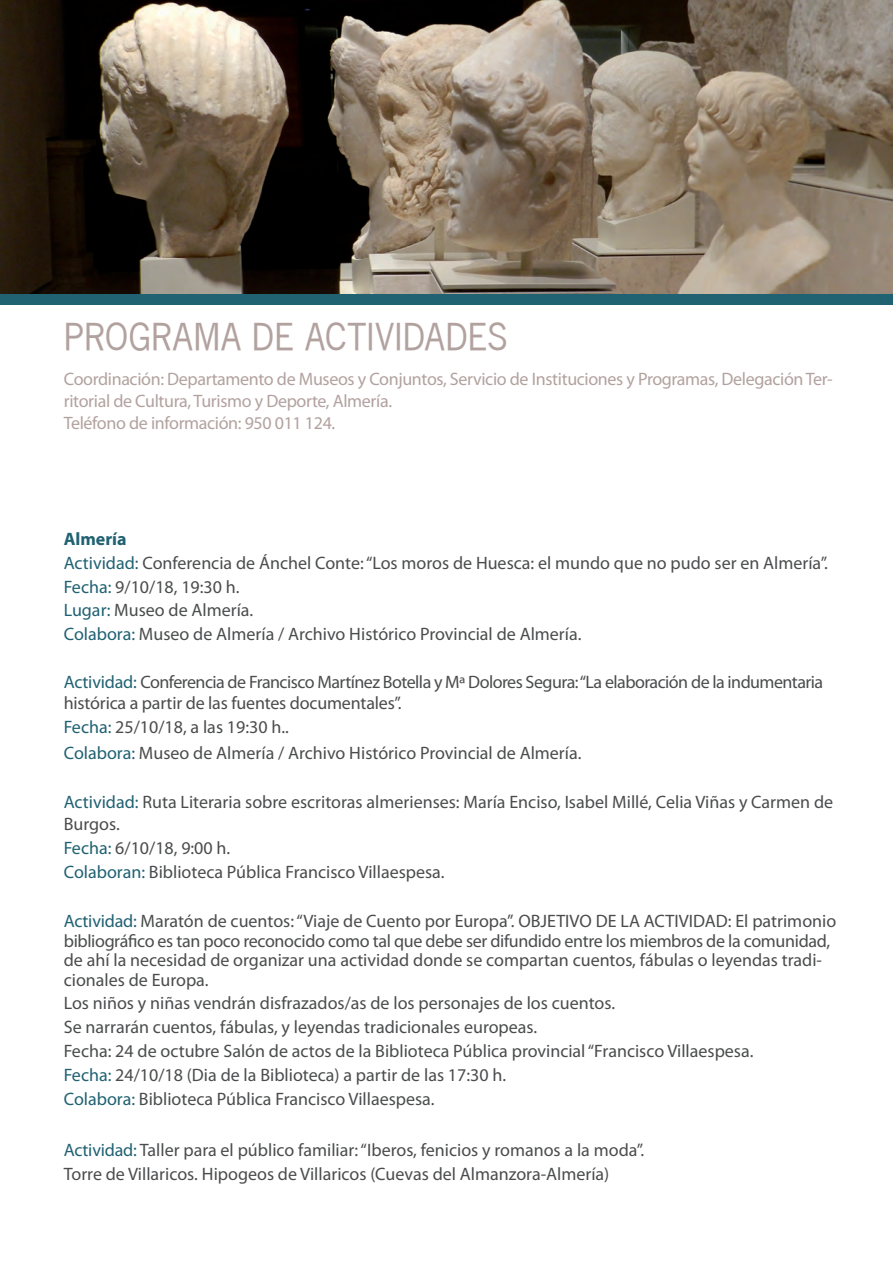
<style>
.page{position:relative;width:893px;height:1263px;background:#fff}
.page>*{position:absolute;margin:0;border:0;box-sizing:border-box;transform-origin:0 0}
.t1{font:36px "News Got DCD";color:#b2a29f}
.t2{font:18px/23.7px "Myriad Pro";color:#4b4c4d}
.t3{font:18px/21.6px "Myriad Pro";letter-spacing:-.02em;color:#b2a29f}
.t4{font:18px/21.6px "Myriad Pro";letter-spacing:-.03em;color:#4b4c4d}
.s1{font-weight:700;color:#206172}
.s2{color:#206172}
</style>
<div class="page">
<div style="left:0;top:293px;width:893px;height:12px;background:#206172"></div>
<img style="left:0;top:0;width:893px;height:293px">
<h1 class="t1" style="left:64px;top:314px;width:446px">PROGRAMA DE ACTIVIDADES</h1>
<p class="t3" style="left:64px;top:368px;width:770px">Coordinación: Departamento de Museos y Conjuntos, Servicio de Instituciones y Programas, Delegación Ter&shy;ritorial de Cultura, Turismo y Deporte, Almería.<br>Teléfono de información: 950 011 124.</p>
<p class="t2" style="left:64px;top:527px;width:766px"><span class="s1">Almería<br></span><span class="s2">Actividad:</span> Conferencia de Ánchel Conte: “Los moros de Huesca: el mundo que no pudo ser en Almería”.<br><span class="s2">Fecha:</span> 9/10/18, 19:30 h.<br><span class="s2">Lugar:</span> Museo de Almería.<br><span class="s2">Colabora:</span> Museo de Almería / Archivo Histórico Provincial de Almería.</p>
<p class="t4" style="left:64px;top:670px;width:761px"><span class="s2">Actividad:</span> Conferencia de Francisco Martínez Botella y Mª Dolores Segura: “La elaboración de la indumentaria histórica a partir de las fuentes documentales”.</p>
<p class="t2" style="left:64px;top:714px;width:519px;line-height:25.8px"><span class="s2">Fecha:</span> 25/10/18, a las 19:30 h..<br><span class="s2">Colabora:</span> Museo de Almería / Archivo Histórico Provincial de Almería.</p>
<p class="t2" style="left:64px;top:791px;width:771px;line-height:21.6px"><span class="s2">Actividad:</span> Ruta Literaria sobre escritoras almerienses: María Enciso, Isabel Millé, Celia Viñas y Carmen de<br>Burgos.</p>
<p class="t2" style="left:64px;top:836px;width:382px"><span class="s2">Fecha:</span> 6/10/18, 9:00 h.<br><span class="s2">Colaboran:</span> Biblioteca Pública Francisco Villaespesa.</p>
<p class="t2" style="left:64px;top:911px;width:774px;line-height:19.5px"><span class="s2">Actividad:</span> Maratón de cuentos: “Viaje de Cuento por Europa”. OBJETIVO DE LA ACTIVIDAD: El patrimonio bibliográfico es tan poco reconocido como tal que debe ser difundido entre los miembros de la comunidad, de ahí la necesidad de organizar una actividad donde se compartan cuentos, fábulas o leyendas tradi&shy;cionales de Europa.</p>
<p class="t2" style="left:64px;top:991px;width:691px">Los niños y niñas vendrán disfrazados/as de los personajes de los cuentos.<br>Se narrarán cuentos, fábulas, y leyendas tradicionales europeas.<br>Fecha: 24 de octubre Salón de actos de la Biblioteca Pública provincial “Francisco Villaespesa.<br><span class="s2">Fecha:</span> 24/10/18 (Dia de la Biblioteca) a partir de las 17:30 h.<br><span class="s2">Colabora:</span> Biblioteca Pública Francisco Villaespesa.</p>
<p class="t2" style="left:64px;top:1138px;width:582px"><span class="s2">Actividad:</span> Taller para el público familiar: “Iberos, fenicios y romanos a la moda”.<br>Torre de Villaricos. Hipogeos de Villaricos (Cuevas del Almanzora-Almería)</p>
</div>
